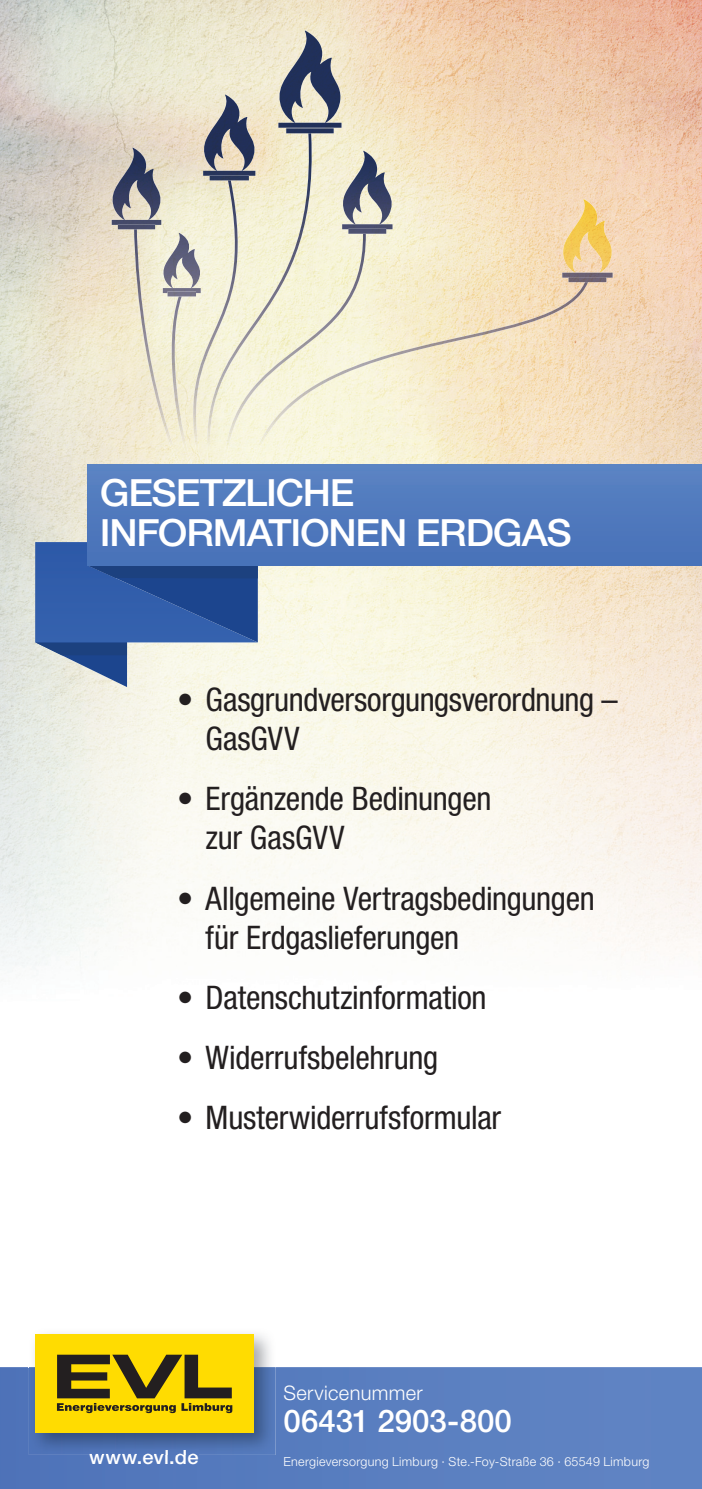
<style>
.page{position:relative;width:702px;height:1489px;background:#fff}
.page>*{position:absolute;margin:0;border:0;box-sizing:border-box;transform-origin:0 0}
.t1{font:500 37.5px/40px "Helvetica Neue LT Std";letter-spacing:-.03em;color:#fff;scale:1.04 1}
.t2{font:condensed 32.5px/39px "Helvetica Neue LT Std";letter-spacing:-.01em;color:#231f20}
.t3{font:500 31.25px "Helvetica Neue LT Std";color:#fff}
.t4{font:300 20px "Helvetica Neue LT Std";letter-spacing:.015em;color:#fff}
.t5{font:500 20px "Helvetica Neue LT Std";letter-spacing:.015em;color:#fff}
.t6{font:300 12.5px "Helvetica Neue LT Std";letter-spacing:.02em;color:#fff}
</style>
<div class="page">
<img style="left:0;top:0;width:702px;height:970px">
<img style="left:429px;top:282px;width:159px;height:62px">
<img style="left:366px;top:344px;width:77px;height:62px">
<img style="left:316px;top:234px;width:50px;height:231px">
<img style="left:201px;top:133px;width:115px;height:332px">
<img style="left:185px;top:180px;width:62px;height:285px">
<img style="left:182px;top:296px;width:11px;height:169px">
<img style="left:134px;top:229px;width:48px;height:236px">
<img style="left:562px;top:199px;width:50px;height:79px">
<img style="left:568px;top:277px;width:38px;height:5px">
<img style="left:342px;top:151px;width:50px;height:78px">
<img style="left:348px;top:229px;width:38px;height:5px">
<img style="left:278px;top:31px;width:64px;height:97px">
<img style="left:286px;top:128px;width:47px;height:5px">
<img style="left:203px;top:95px;width:52px;height:81px">
<img style="left:210px;top:175px;width:39px;height:5px">
<img style="left:163px;top:233px;width:38px;height:60px">
<img style="left:167px;top:291px;width:29px;height:5px">
<img style="left:112px;top:148px;width:49px;height:77px">
<img style="left:118px;top:224px;width:37px;height:5px">
<svg style="left:35px;top:465px;width:223px;height:222px;background:#728cb5"></svg>
<div style="left:88px;top:465px;width:614px;height:100px;background:#5079bd"></div>
<svg style="left:0;top:1367px;width:702px;height:121px;background:#597ebf"></svg>
<img style="left:29px;top:1333px;width:247px;height:121px">
<img style="left:89px;top:1449px;width:109px;height:5px">
<div style="left:35px;top:1334px;width:219px;height:98px;background:#ffdc01"></div>
<svg style="left:57px;top:1354px;width:175px;height:58px"></svg>
<p class="t1" style="left:100px;top:472px;width:455px">GESETZLICHE<br>INFORMATIONEN ERDGAS</p>
<p class="t2" style="left:206px;top:679px;width:413px;text-indent:-28px">• Gasgrundversorgungsverordnung –<br>GasGVV</p>
<p class="t2" style="left:206px;top:779px;width:287px;text-indent:-28px">• Ergänzende Bedinungen zur GasGVV</p>
<p class="t2" style="left:206px;top:878px;width:391px;text-indent:-28px">• Allgemeine Vertragsbedingungen für Erdgaslieferungen</p>
<p class="t2" style="left:177px;top:977px;width:311px">• Datenschutzinformation</p>
<p class="t2" style="left:177px;top:1037px;width:262px">• Widerrufsbelehrung</p>
<p class="t2" style="left:177px;top:1098px;width:325px">• Musterwiderrufsformular</p>
<p class="t5" style="left:89px;top:1444px;width:111px">www.evl.de</p>
<p class="t4" style="left:283px;top:1380px;width:141px">Servicenummer</p>
<p class="t3" style="left:283px;top:1402px;width:230px">06431 2903-800</p>
<p class="t6" style="left:283px;top:1453px;width:367px">Energieversorgung Limburg ∙ Ste.-Foy-Straße 36 ∙ 65549 Limburg</p>
</div>
